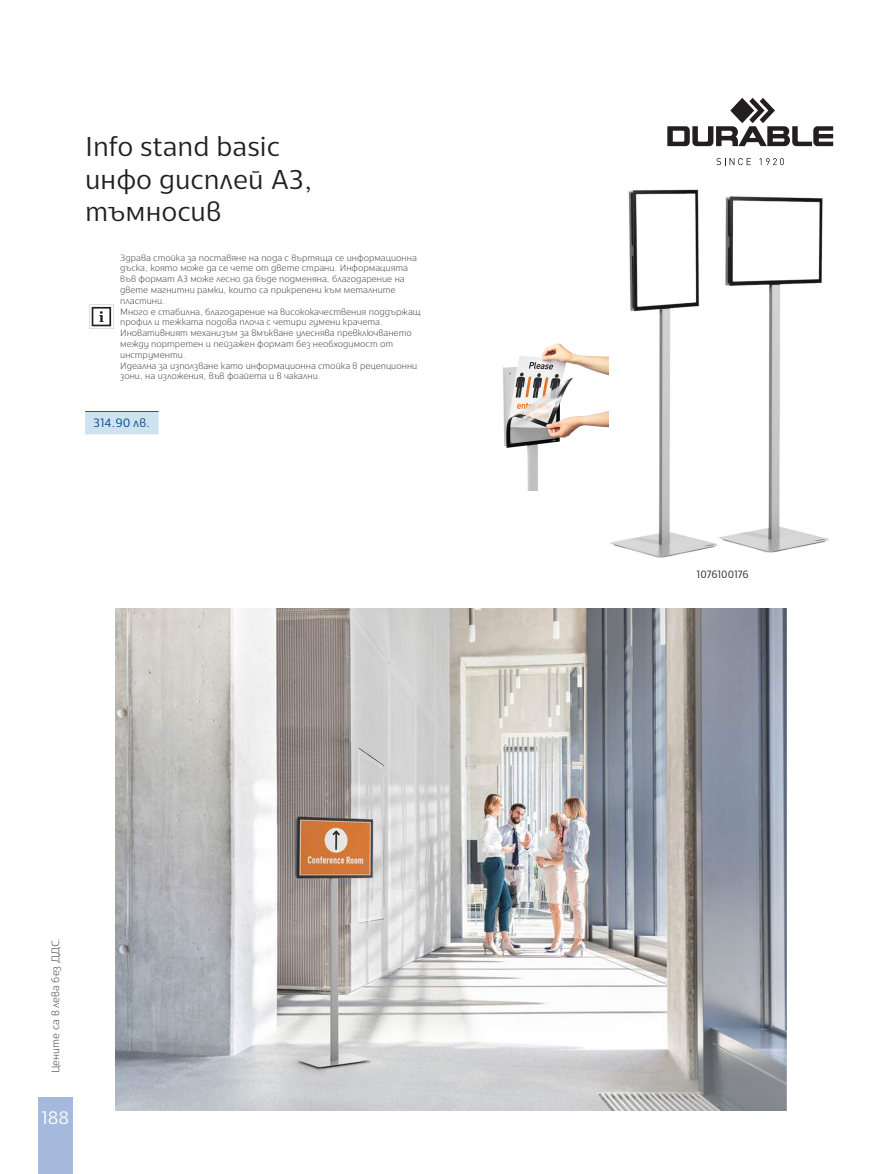
<style>
.page{position:relative;width:885px;height:1174px;background:#fff}
.page>*{position:absolute;margin:0;border:0;box-sizing:border-box;transform-origin:0 0}
._02-ИМЕ_2021{font:300 27px/32.4px "Cormac";color:#231f20}
.t1{font:300 18px "Cormac";color:#fff}
._05_-_ЦЕНА_2021{font:300 12px "Cormac";color:#01478d}
.t2{font:100 10.5px "Cormac";color:#231f20}
.Art_Nomer_33{font:300 10.5px "Cormac";color:#231f20;scale:.95 1}
._03-ОПИСАНИЕ_2021{font:100 9px/10.8px "Cormac";color:#231f20}
</style>
<div class="page">
<hr style="left:85px;top:411px;width:74px;height:1px;background:#01478d">
<div style="left:85px;top:412px;width:74px;height:22px;background:#cee2f0"></div>
<svg style="left:89px;top:304px;width:25px;height:25px"></svg>
<img style="left:608px;top:189px;width:109px;height:369px">
<img style="left:718px;top:158px;width:111px;height:395px">
<img style="left:503px;top:343px;width:105px;height:148px">
<svg style="left:716px;top:158px;width:34px;height:7px"></svg>
<svg style="left:759px;top:158px;width:24px;height:7px"></svg>
<svg style="left:667px;top:98px;width:166px;height:48px"></svg>
<img style="left:116px;top:608px;width:670px;height:502px">
<div style="left:38px;top:1097px;width:34px;height:77px;background:#a4b9dc"></div>
<p class="_02-ИМЕ_2021" style="left:85px;top:130px;width:229px">Info stand basic инфо дисплей А3, тъмносив</p>
<p class="_03-ОПИСАНИЕ_2021" style="left:120px;top:252px;width:302px">Здрава стойка за поставяне на пода с въртяща се информационна дъска, която може да се чете от двете страни. Информацията във формат A3 може лесно да бъде подменяна, благодарение на двете магнитни рамки, които са прикрепени към металните пластини.<br>Много е стабилна, благодарение на висококачествения поддържащ профил и тежката подова плоча с четири гумени крачета.<br>Иновативният механизъм за вмъкване улеснява превключването между портретен и пейзажен формат без необходимост от инструменти.<br>Идеална за използване като информационна стойка в рецепционни зони, на изложения, във фоайета и в чакални.</p>
<p class="_05_-_ЦЕНА_2021" style="left:94px;top:415px;width:58px">314.90 лв.</p>
<p class="t2" style="left:49px;top:1073px;width:137px;rotate:-90deg">Цените са в лева без ДДС.</p>
<h2 class="t1" style="left:41px;top:1106px;width:30px">188</h2>
<p class="Art_Nomer_33" style="left:696px;top:567px;width:56px">1076100176</p>
</div>
